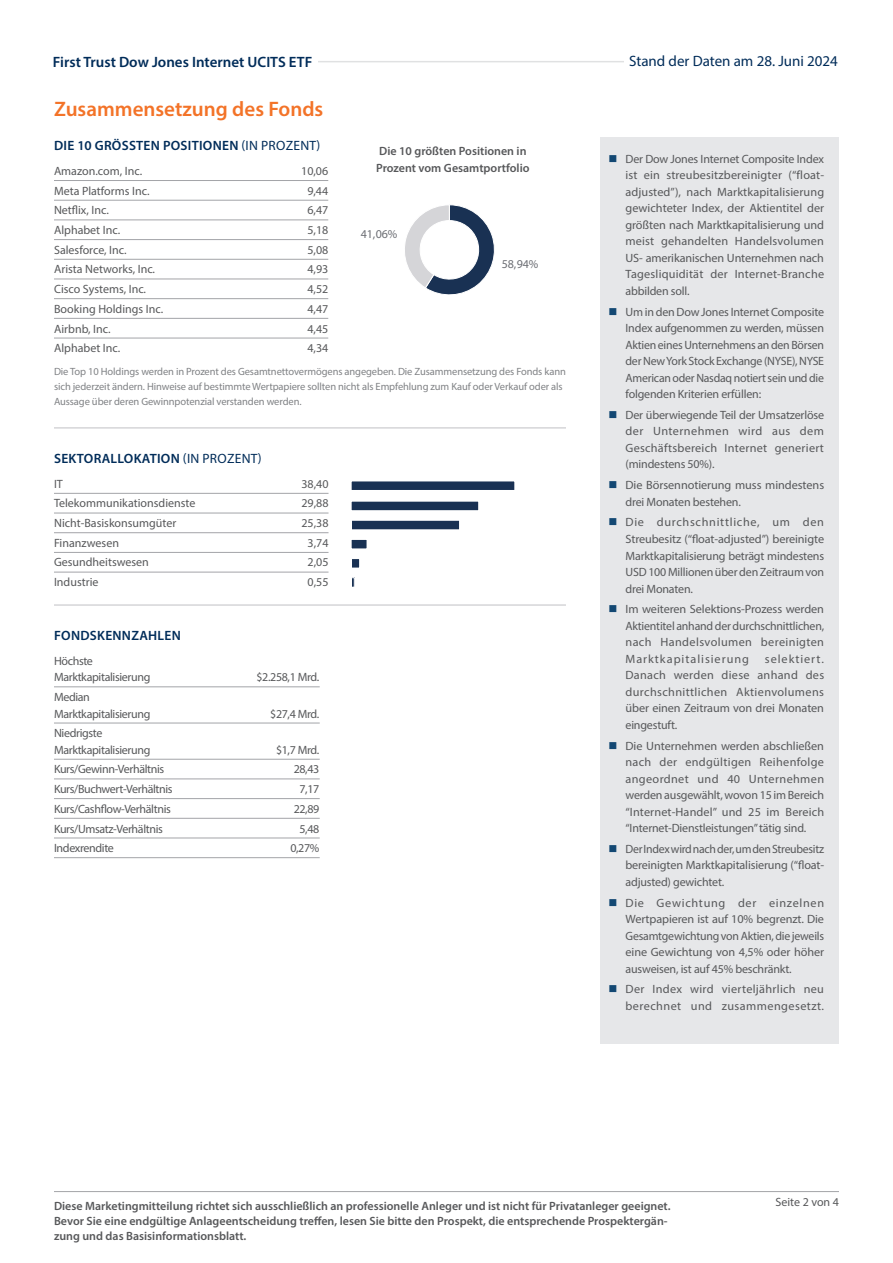
<style>
.page{position:relative;width:893px;height:1263px;background:#fff}
.page>*{position:absolute;margin:0;border:0;box-sizing:border-box;transform-origin:0 0}
.t1{font:600 21px "Myriad Pro";color:#f37328}
.t2{font:600 15px "Myriad Pro";color:#002c59}
.t3{font:15px "Myriad Pro";color:#002c59}
.t4{font:600 13.5px "Myriad Pro";letter-spacing:.02em;color:#002c59}
.t5{font:12px/16.5px "Myriad Pro";letter-spacing:-.005em;color:#57585a;text-align:justify}
.t6{font:600 12px/16.5px "Myriad Pro";color:#57585a}
.t7{font:12px/16.5px "Myriad Pro";letter-spacing:-.03em;color:#57585a}
.t8{font:12px/16.5px "Myriad Pro";letter-spacing:.035em;color:#57585a;text-align:right}
.t9{font:12px "Myriad Pro";letter-spacing:-.015em;color:#6c6e74}
.t10{font:10.5px/15px "Myriad Pro";letter-spacing:-.01em;color:#808285}
.s1{color:#fff}
.s2{font-weight:600;color:#fff}
.s3{font-weight:400}
.s4{color:#134873}
</style>
<div class="page">
<hr style="left:54px;top:61px;width:782px;height:1px;background:#64686f">
<div style="left:53px;top:56px;width:264px;height:11px;background:#fff"></div>
<div style="left:624px;top:55px;width:214px;height:11px;background:#fff"></div>
<hr style="left:54px;top:1191px;width:785px;height:1px;background:#a3a4a8">
<hr style="left:54px;top:180px;width:274px;height:1px;background:#a3a4a8">
<hr style="left:54px;top:200px;width:274px;height:1px;background:#a3a4a8">
<hr style="left:54px;top:220px;width:274px;height:1px;background:#a3a4a8">
<hr style="left:54px;top:239px;width:274px;height:1px;background:#a3a4a8">
<hr style="left:54px;top:259px;width:274px;height:1px;background:#a3a4a8">
<hr style="left:54px;top:279px;width:274px;height:1px;background:#a3a4a8">
<hr style="left:54px;top:298px;width:274px;height:1px;background:#a3a4a8">
<hr style="left:54px;top:318px;width:274px;height:1px;background:#a3a4a8">
<hr style="left:54px;top:338px;width:274px;height:1px;background:#a3a4a8">
<hr style="left:54px;top:427px;width:512px;height:2px;background:#d5d5d8">
<hr style="left:54px;top:493px;width:274px;height:1px;background:#a3a4a8">
<hr style="left:54px;top:513px;width:274px;height:1px;background:#a3a4a8">
<hr style="left:54px;top:532px;width:274px;height:1px;background:#a3a4a8">
<hr style="left:54px;top:552px;width:274px;height:1px;background:#a3a4a8">
<hr style="left:54px;top:572px;width:274px;height:1px;background:#a3a4a8">
<hr style="left:54px;top:604px;width:512px;height:2px;background:#d5d5d8">
<hr style="left:54px;top:686px;width:266px;height:1px;background:#a3a4a8">
<hr style="left:54px;top:723px;width:266px;height:1px;background:#a3a4a8">
<hr style="left:54px;top:759px;width:266px;height:1px;background:#a3a4a8">
<hr style="left:54px;top:779px;width:266px;height:1px;background:#a3a4a8">
<hr style="left:54px;top:798px;width:266px;height:1px;background:#a3a4a8">
<hr style="left:54px;top:818px;width:266px;height:1px;background:#a3a4a8">
<hr style="left:54px;top:838px;width:266px;height:1px;background:#a3a4a8">
<hr style="left:54px;top:857px;width:266px;height:1px;background:#a3a4a8">
<svg style="left:405px;top:204px;width:90px;height:91px"></svg>
<svg style="left:352px;top:481px;width:163px;height:9px"></svg>
<svg style="left:352px;top:501px;width:127px;height:10px"></svg>
<svg style="left:352px;top:520px;width:107px;height:10px"></svg>
<svg style="left:352px;top:539px;width:15px;height:10px"></svg>
<svg style="left:352px;top:559px;width:8px;height:9px"></svg>
<svg style="left:352px;top:577px;width:3px;height:10px"></svg>
<div style="left:600px;top:137px;width:239px;height:906px;background:#e6e7e9"></div>
<p class="t2" style="left:53px;top:52px;width:266px">First Trust Dow Jones Internet UCITS ETF<span class="s1">-</span></p>
<p class="t3" style="left:624px;top:52px;width:215px"><span class="s2">-</span>Stand der Daten am 28. Juni 2024</p>
<h1 class="t1" style="left:54px;top:96px;width:271px">Zusammensetzung des Fonds</h1>
<p class="t4" style="left:54px;top:137px;width:268px">DIE 10 GRÖSSTEN POSITIONEN <span class="s3">(IN PROZENT)</span></p>
<p class="t5" style="left:54px;top:163px;width:90px">Amazon.com, Inc.</p>
<p class="t5" style="left:301px;top:163px;width:29px">10,06</p>
<p class="t5" style="left:54px;top:182px;width:97px">Meta Platforms Inc.</p>
<p class="t5" style="left:307px;top:182px;width:22px">9,44</p>
<p class="t5" style="left:54px;top:202px;width:56px">Netflix, Inc.</p>
<p class="t5" style="left:307px;top:202px;width:22px">6,47</p>
<p class="t5" style="left:54px;top:222px;width:68px">Alphabet Inc.</p>
<p class="t5" style="left:307px;top:222px;width:22px">5,18</p>
<p class="t5" style="left:54px;top:241px;width:74px">Salesforce, Inc.</p>
<p class="t5" style="left:307px;top:241px;width:22px">5,08</p>
<p class="t5" style="left:54px;top:261px;width:103px">Arista Networks, Inc.</p>
<p class="t5" style="left:307px;top:261px;width:22px">4,93</p>
<p class="t5" style="left:54px;top:281px;width:94px">Cisco Systems, Inc.</p>
<p class="t5" style="left:307px;top:281px;width:22px">4,52</p>
<p class="t5" style="left:54px;top:300px;width:111px">Booking Holdings Inc.</p>
<p class="t5" style="left:307px;top:300px;width:22px">4,47</p>
<p class="t5" style="left:54px;top:320px;width:58px">Airbnb, Inc.</p>
<p class="t5" style="left:307px;top:320px;width:22px">4,45</p>
<p class="t5" style="left:54px;top:340px;width:68px">Alphabet Inc.</p>
<p class="t5" style="left:307px;top:340px;width:22px">4,34</p>
<p class="t10" style="left:54px;top:363px;width:513px">Die Top 10 Holdings werden in Prozent des Gesamtnettovermögens angegeben. Die Zusammensetzung des Fonds kann sich jederzeit ändern. Hinweise auf bestimmte Wertpapiere sollten nicht als Empfehlung zum Kauf oder Verkauf oder als<br>Aussage über deren Gewinnpotenzial verstanden werden.</p>
<p class="t6" style="left:376px;top:143px;width:155px">Die 10 größten Positionen in<br>Prozent vom Gesamtportfolio</p>
<p class="t5" style="left:625px;top:150px;width:200px;text-indent:-17px"><span class="s4">■</span> Der Dow Jones Internet Composite Index ist ein streubesitzbereinigter (“float&shy;adjusted”), nach Marktkapitalisierung gewichteter Index, der Aktientitel der größten nach Marktkapitalisierung und meist gehandelten Handelsvolumen US- amerikanischen Unternehmen nach Tagesliquidität der Internet-Branche abbilden soll.</p>
<p class="t5" style="left:625px;top:303px;width:200px;text-indent:-17px"><span class="s4">■</span> Um in den Dow Jones Internet Composite Index aufgenommen zu werden, müssen Aktien eines Unternehmens an den Börsen der New York Stock Exchange (NYSE), NYSE American oder Nasdaq notiert sein und die folgenden Kriterien erfüllen:</p>
<p class="t5" style="left:625px;top:406px;width:200px;text-indent:-17px"><span class="s4">■</span> Der überwiegende Teil der Umsatzerlöse der Unternehmen wird aus dem Geschäftsbereich Internet generiert (mindestens 50%).</p>
<p class="t5" style="left:625px;top:477px;width:200px;text-indent:-17px"><span class="s4">■</span> Die Börsennotierung muss mindestens drei Monaten bestehen.</p>
<p class="t5" style="left:625px;top:514px;width:200px;text-indent:-17px"><span class="s4">■</span> Die durchschnittliche, um den Streubesitz (“float-adjusted”) bereinigte Marktkapitalisierung beträgt mindestens USD 100 Millionen über den Zeitraum von drei Monaten.</p>
<p class="t5" style="left:625px;top:601px;width:200px;text-indent:-17px"><span class="s4">■</span> Im weiteren Selektions-Prozess werden Aktientitel anhand der durchschnittlichen, nach Handelsvolumen bereinigten Marktkapitalisierung</p>
<p class="t9" style="left:361px;top:229px;width:38px">41,06%</p>
<p class="t9" style="left:502px;top:259px;width:38px">58,94%</p>
<p class="t4" style="left:54px;top:449px;width:209px">SEKTORALLOKATION <span class="s3">(IN PROZENT)</span></p>
<p class="t5" style="left:54px;top:475px;width:10px">IT</p>
<p class="t5" style="left:301px;top:475px;width:29px">38,40</p>
<p class="t5" style="left:54px;top:495px;width:143px">Telekommunikationsdienste</p>
<p class="t5" style="left:301px;top:495px;width:29px">29,88</p>
<p class="t5" style="left:54px;top:515px;width:124px">Nicht-Basiskonsumgüter</p>
<p class="t5" style="left:301px;top:515px;width:29px">25,38</p>
<p class="t5" style="left:54px;top:534px;width:67px">Finanzwesen</p>
<p class="t5" style="left:308px;top:534px;width:22px">3,74</p>
<p class="t5" style="left:54px;top:554px;width:96px">Gesundheitswesen</p>
<p class="t5" style="left:308px;top:554px;width:22px">2,05</p>
<p class="t5" style="left:54px;top:574px;width:46px">Industrie</p>
<p class="t5" style="left:308px;top:574px;width:22px">0,55</p>
<p class="t4" style="left:54px;top:627px;width:128px">FONDSKENNZAHLEN</p>
<p class="t7" style="left:54px;top:652px;width:98px">Höchste<br>Marktkapitalisierung</p>
<p class="t5" style="left:625px;top:650px;width:200px;text-indent:139px">selektiert.<br>Danach werden diese anhand des durchschnittlichen Aktienvolumens über einen Zeitraum von drei Monaten eingestuft.</p>
<p class="t5" style="left:625px;top:737px;width:200px;text-indent:-17px"><span class="s4">■</span> Die Unternehmen werden abschließen nach der endgültigen Reihenfolge angeordnet und 40 Unternehmen werden ausgewählt, wovon 15 im Bereich “Internet-Handel” und 25 im Bereich “Internet-Dienstleistungen” tätig sind.</p>
<p class="t5" style="left:625px;top:840px;width:200px;text-indent:-17px"><span class="s4">■</span> Der Index wird nach der, um den Streubesitz bereinigten Marktkapitalisierung (“float&shy;adjusted) gewichtet.</p>
<p class="t5" style="left:625px;top:894px;width:200px;text-indent:-17px"><span class="s4">■</span> Die Gewichtung der einzelnen Wertpapieren ist auf 10% begrenzt. Die Gesamtgewichtung von Aktien, die jeweils eine Gewichtung von 4,5% oder höher ausweisen, ist auf 45% beschränkt.</p>
<p class="t8" style="left:608px;top:981px;width:217px"><span class="s4">■</span> Der Index wird vierteljährlich neu berechnet und zusammengesetzt.</p>
<p class="t5" style="left:256px;top:669px;width:64px">$2.258,1 Mrd.</p>
<p class="t7" style="left:54px;top:688px;width:98px">Median<br>Marktkapitalisierung</p>
<p class="t5" style="left:270px;top:705px;width:51px">$27,4 Mrd.</p>
<p class="t7" style="left:54px;top:725px;width:98px">Niedrigste<br>Marktkapitalisierung</p>
<p class="t5" style="left:276px;top:741px;width:45px">$1,7 Mrd.</p>
<p class="t7" style="left:54px;top:761px;width:112px">Kurs/Gewinn-Verhältnis</p>
<p class="t5" style="left:294px;top:761px;width:27px">28,43</p>
<p class="t7" style="left:54px;top:781px;width:120px">Kurs/Buchwert-Verhältnis</p>
<p class="t5" style="left:299px;top:781px;width:21px">7,17</p>
<p class="t7" style="left:54px;top:800px;width:118px">Kurs/Cashflow-Verhältnis</p>
<p class="t5" style="left:294px;top:800px;width:27px">22,89</p>
<p class="t7" style="left:54px;top:820px;width:110px">Kurs/Umsatz-Verhältnis</p>
<p class="t5" style="left:299px;top:820px;width:21px">5,48</p>
<p class="t7" style="left:54px;top:840px;width:61px">Indexrendite</p>
<p class="t5" style="left:290px;top:840px;width:31px">0,27%</p>
<p class="t6" style="left:54px;top:1197px;width:618px">Diese Marketingmitteilung richtet sich ausschließlich an professionelle Anleger und ist nicht für Privatanleger geeignet.</p>
<p class="t5" style="left:775px;top:1194px;width:65px">Seite 2 von 4</p>
<p class="t6" style="left:54px;top:1213px;width:615px;line-height:15px">Bevor Sie eine endgültige Anlageentscheidung treffen, lesen Sie bitte den Prospekt, die entsprechende Prospektergän&shy;zung und das Basisinformationsblatt.</p>
</div>
